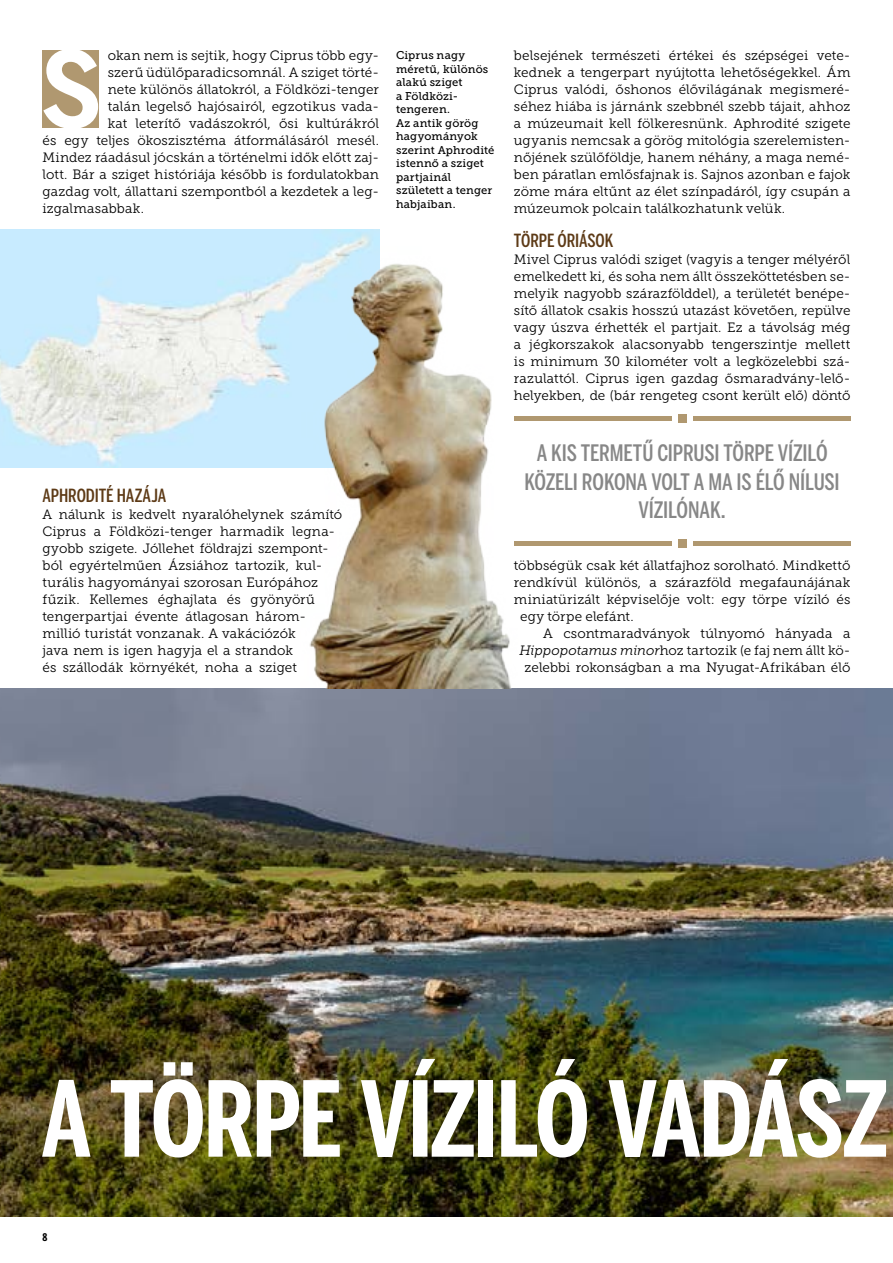
<style>
.page{position:relative;width:893px;height:1263px;background:#fff}
.page>*{position:absolute;margin:0;border:0;box-sizing:border-box;transform-origin:0 0}
.t1{font:700 condensed 104.4px "Benton Sans";color:#fff}
.t2{font:700 103.5px "Benton Sans Comp";letter-spacing:-.025em;color:#fff}
.t3{font:500 22.5px/28.5px "Benton Sans Comp";letter-spacing:-.01em;color:#878787;text-align:center}
.t4{font:500 18px "Benton Sans Comp";letter-spacing:-.005em;color:#5d3a16}
.t5{font:13.5px/17px "Museo Slab 300";letter-spacing:.005em;color:#000;text-align:justify}
.t6{font:11.25px/13.5px "Museo Slab 500";letter-spacing:.01em;color:#000}
.t7{font:700 10.5px "Benton Sans Comp";color:#000}
.s1{font-style:italic}
</style>
<div class="page">
<img style="left:0;top:689px;width:893px;height:527px">
<div style="left:43px;top:50px;width:56px;height:78px;background:#b09870"></div>
<img style="left:0;top:230px;width:379px;height:238px">
<div style="left:678px;top:539px;width:8px;height:9px;background:#b09870"></div>
<div style="left:514px;top:541px;width:157px;height:5px;background:#b09870"></div>
<div style="left:693px;top:541px;width:157px;height:5px;background:#b09870"></div>
<div style="left:678px;top:415px;width:8px;height:8px;background:#b09870"></div>
<hr style="left:514px;top:417px;width:157px;height:4px;background:#b09870">
<hr style="left:693px;top:417px;width:157px;height:4px;background:#b09870">
<img style="left:278px;top:247px;width:272px;height:442px">
<h1 class="t1" style="left:41px;top:27px;width:63px">S</h1>
<p class="t5" style="left:108px;top:47px;width:273px">okan nem is sejtik, hogy Ciprus több egy-</p>
<p class="t5" style="left:108px;top:64px;width:273px">szerű üdülőparadicsomnál. A sziget törté-</p>
<p class="t5" style="left:108px;top:81px;width:273px">nete különös állatokról, a Földközi-tenger</p>
<p class="t5" style="left:108px;top:98px;width:273px">talán legelső hajósairól, egzotikus vada-</p>
<p class="t5" style="left:108px;top:115px;width:273px">kat leterítő vadászokról, ősi kultúrákról</p>
<p class="t5" style="left:43px;top:132px;width:338px">és egy teljes ökoszisztéma átformálásáról mesél.</p>
<p class="t5" style="left:43px;top:149px;width:338px">Mindez ráadásul jócskán a történelmi idők előtt zaj-</p>
<p class="t5" style="left:43px;top:166px;width:338px">lott. Bár a sziget históriája később is fordulatokban</p>
<p class="t5" style="left:43px;top:183px;width:338px">gazdag volt, állattani szempontból a kezdetek a leg-</p>
<p class="t5" style="left:43px;top:200px;width:103px">izgalmasabbak.</p>
<p class="t6" style="left:396px;top:49px;width:100px">Ciprus nagy méretű, különös alakú sziget<br>a Földközi&shy;tengeren.<br>Az antik görög hagyományok szerint Aphrodité istennő a sziget partjainál született a tenger habjaiban.</p>
<h3 class="t4" style="left:43px;top:485px;width:125px">APHRODITÉ HAZÁJA</h3>
<p class="t5" style="left:43px;top:506px;width:301px;text-align:left">A nálunk is kedvelt nyaralóhelynek számító Ciprus a Földközi-tenger harmadik legna&shy;gyobb szigete. Jóllehet földrajzi szempont&shy;ból egyértelműen Ázsiához tartozik, kul&shy;turális hagyományai szorosan Európához fűzik. Kellemes éghajlata és gyönyörű tengerpartjai évente átlagosan három&shy;millió turistát vonzanak. A vakációzók<br>java nem is igen hagyja el a strandok<br>és szállodák környékét, noha a sziget</p>
<p class="t5" style="left:514px;top:47px;width:338px">belsejének természeti értékei és szépségei vete&shy;kednek a tengerpart nyújtotta lehetőségekkel. Ám Ciprus valódi, őshonos élővilágának megismeré&shy;séhez hiába is járnánk szebbnél szebb tájait, ahhoz a múzeumait kell fölkeresnünk. Aphrodité szigete ugyanis nemcsak a görög mitológia szerelemisten&shy;nőjének szülőföldje, hanem néhány, a maga nemé&shy;ben páratlan emlősfajnak is. Sajnos azonban e fajok zöme mára eltűnt az élet színpadáról, így csupán a múzeumok polcain találkozhatunk velük.</p>
<h3 class="t4" style="left:514px;top:230px;width:101px">TÖRPE ÓRIÁSOK</h3>
<p class="t5" style="left:514px;top:251px;width:338px">Mivel Ciprus valódi sziget (vagyis a tenger mélyéről emelkedett ki, és soha nem állt összeköttetésben se&shy;melyik nagyobb szárazfölddel), a területét benépe&shy;sítő állatok csakis hosszú utazást követően, repülve vagy úszva érhették el partjait. Ez a távolság még a jégkorszakok alacsonyabb tengerszintje mellett is minimum 30 kilométer volt a legközelebbi szá&shy;razulattól. Ciprus igen gazdag ősmaradvány-lelő&shy;helyekben, de (bár rengeteg csont került elő) döntő</p>
<h3 class="t3" style="left:525px;top:438px;width:317px">A KIS TERMETŰ CIPRUSI TÖRPE VÍZILÓ<br>KÖZELI ROKONA VOLT A MA IS ÉLŐ NÍLUSI<br>VÍZILÓNAK.</h3>
<p class="t5" style="left:514px;top:557px;width:338px">többségük csak két állatfajhoz sorolható. Mindkettő</p>
<p class="t5" style="left:514px;top:574px;width:338px">rendkívül különös, a szárazföld megafaunájának</p>
<p class="t5" style="left:514px;top:591px;width:338px">miniatürizált képviselője volt: egy törpe víziló és</p>
<p class="t5" style="left:520px;top:608px;width:115px">egy törpe elefánt.</p>
<p class="t5" style="left:543px;top:625px;width:309px">A csontmaradványok túlnyomó hányada a</p>
<p class="t5" style="left:519px;top:642px;width:332px"><span class="s1">Hippopotamus minor</span>hoz tartozik (e faj nem állt kö-</p>
<p class="t5" style="left:525px;top:659px;width:327px">zelebbi rokonságban a ma Nyugat-Afrikában élő</p>
<h2 class="t2" style="left:41px;top:1058px;width:848px">A TÖRPE VÍZILÓ VADÁSZ</h2>
<p class="t7" style="left:43px;top:1231px;width:6px">8</p>
</div>
